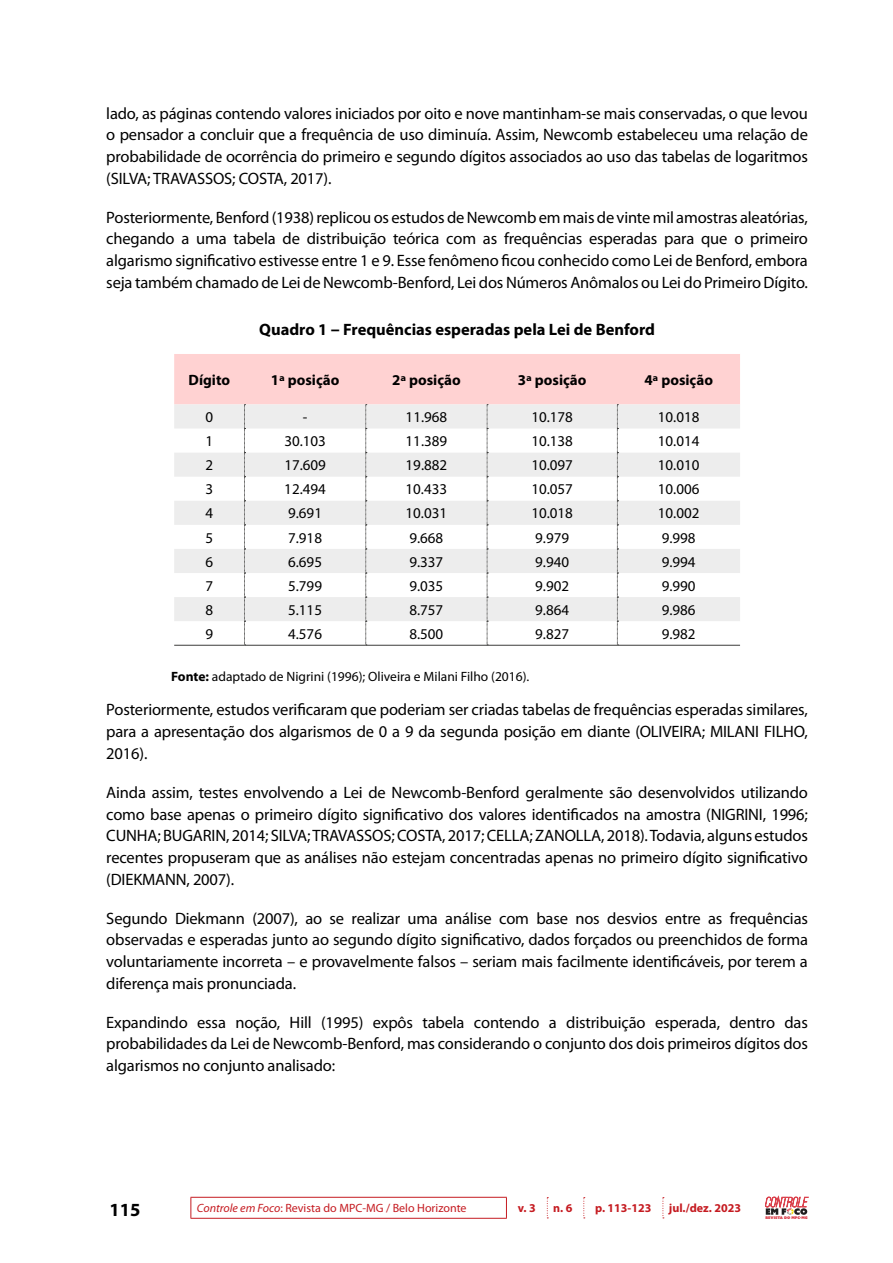
<style>
.page{position:relative;width:893px;height:1263px;background:#fff}
.page>*{position:absolute;margin:0;border:0;box-sizing:border-box;transform-origin:0 0}
.t1{font:700 18.6px "Myriad Pro";color:#000}
.t2{font:16.5px/21.8px "Myriad Pro";letter-spacing:-.01em;color:#000;text-align:justify}
.t3{font:700 16.5px "Myriad Pro";color:#000}
.t4{font:15px "Myriad Pro";color:#000}
.t5{font:700 15px "Myriad Pro";color:#000}
.t6{font:13.5px "Myriad Pro";color:#000}
.t7{font:12px "Myriad Pro";color:#c51b21}
.t8{font:700 12px "Myriad Pro";color:#c51b21}
.t9{font:3.75px "Azo Sans Uber";color:#db424d}
.s1{font-size:18px}
.s2{font-weight:700}
.s3{font-style:italic}
</style>
<div class="page">
<hr style="left:190px;top:1197px;width:317px;height:1px;background:#c51b21">
<svg style="left:190px;top:1198px;width:1px;height:20px"></svg>
<svg style="left:506px;top:1198px;width:1px;height:20px"></svg>
<hr style="left:190px;top:1218px;width:317px;height:1px;background:#c51b21">
<svg style="left:547px;top:1197px;width:1px;height:21px"></svg>
<svg style="left:583px;top:1197px;width:2px;height:21px"></svg>
<svg style="left:663px;top:1197px;width:1px;height:21px"></svg>
<svg style="left:765px;top:1197px;width:43px;height:18px"></svg>
<svg style="left:174px;top:354px;width:566px;height:291px"></svg>
<hr style="left:174px;top:645px;width:70px;height:1px;background:#3c3c3b">
<hr style="left:244px;top:645px;width:122px;height:1px;background:#3c3c3b">
<hr style="left:366px;top:645px;width:121px;height:1px;background:#3c3c3b">
<hr style="left:487px;top:645px;width:130px;height:1px;background:#3c3c3b">
<hr style="left:617px;top:645px;width:123px;height:1px;background:#3c3c3b">
<p class="t2" style="left:106px;top:102px;width:703px">lado, as páginas contendo valores iniciados por oito e nove mantinham-se mais conservadas, o que levou o pensador a concluir que a frequência de uso diminuía. Assim, Newcomb estabeleceu uma relação de probabilidade de ocorrência do primeiro e segundo dígitos associados ao uso das tabelas de logaritmos (SILVA; TRAVASSOS; COSTA, 2017).</p>
<p class="t2" style="left:106px;top:206px;width:703px">Posteriormente, Benford (1938) replicou os estudos de Newcomb em mais de vinte mil amostras aleatórias, chegando a uma tabela de distribuição teórica com as frequências esperadas para que o primeiro algarismo significativo estivesse entre 1 e 9. Esse fenômeno ficou conhecido como Lei de Benford, embora seja também chamado de Lei de Newcomb-Benford, Lei dos Números Anômalos ou Lei do Primeiro Dígito.</p>
<p class="t3" style="left:259px;top:319px;width:397px">Quadro 1 <span class="s1">–</span> Frequências esperadas pela Lei de Benford</p>
<p class="t5" style="left:189px;top:370px;width:43px">Dígito</p>
<p class="t5" style="left:271px;top:370px;width:70px">1ª posição</p>
<p class="t5" style="left:392px;top:370px;width:70px">2ª posição</p>
<p class="t5" style="left:518px;top:370px;width:70px">3ª posição</p>
<p class="t5" style="left:644px;top:370px;width:70px">4ª posição</p>
<p class="t4" style="left:205px;top:408px;width:9px">0</p>
<p class="t4" style="left:303px;top:408px;width:6px">-</p>
<p class="t4" style="left:406px;top:408px;width:43px">11.968</p>
<p class="t4" style="left:531px;top:408px;width:43px">10.178</p>
<p class="t4" style="left:658px;top:408px;width:43px">10.018</p>
<p class="t4" style="left:205px;top:432px;width:9px">1</p>
<p class="t4" style="left:284px;top:432px;width:43px">30.103</p>
<p class="t4" style="left:406px;top:432px;width:43px">11.389</p>
<p class="t4" style="left:531px;top:432px;width:43px">10.138</p>
<p class="t4" style="left:658px;top:432px;width:43px">10.014</p>
<p class="t4" style="left:205px;top:456px;width:9px">2</p>
<p class="t4" style="left:284px;top:456px;width:43px">17.609</p>
<p class="t4" style="left:406px;top:456px;width:43px">19.882</p>
<p class="t4" style="left:531px;top:456px;width:43px">10.097</p>
<p class="t4" style="left:658px;top:456px;width:43px">10.010</p>
<p class="t4" style="left:205px;top:480px;width:9px">3</p>
<p class="t4" style="left:284px;top:480px;width:43px">12.494</p>
<p class="t4" style="left:406px;top:480px;width:43px">10.433</p>
<p class="t4" style="left:531px;top:480px;width:43px">10.057</p>
<p class="t4" style="left:658px;top:480px;width:43px">10.006</p>
<p class="t4" style="left:205px;top:504px;width:9px">4</p>
<p class="t4" style="left:288px;top:504px;width:35px">9.691</p>
<p class="t4" style="left:406px;top:504px;width:43px">10.031</p>
<p class="t4" style="left:531px;top:504px;width:43px">10.018</p>
<p class="t4" style="left:658px;top:504px;width:43px">10.002</p>
<p class="t4" style="left:205px;top:528px;width:9px">5</p>
<p class="t4" style="left:288px;top:528px;width:35px">7.918</p>
<p class="t4" style="left:409px;top:528px;width:35px">9.668</p>
<p class="t4" style="left:535px;top:528px;width:35px">9.979</p>
<p class="t4" style="left:662px;top:528px;width:35px">9.998</p>
<p class="t4" style="left:205px;top:552px;width:9px">6</p>
<p class="t4" style="left:288px;top:552px;width:35px">6.695</p>
<p class="t4" style="left:409px;top:552px;width:35px">9.337</p>
<p class="t4" style="left:535px;top:552px;width:35px">9.940</p>
<p class="t4" style="left:662px;top:552px;width:35px">9.994</p>
<p class="t4" style="left:205px;top:576px;width:9px">7</p>
<p class="t4" style="left:288px;top:576px;width:35px">5.799</p>
<p class="t4" style="left:409px;top:576px;width:35px">9.035</p>
<p class="t4" style="left:535px;top:576px;width:35px">9.902</p>
<p class="t4" style="left:662px;top:576px;width:35px">9.990</p>
<p class="t4" style="left:205px;top:600px;width:9px">8</p>
<p class="t4" style="left:288px;top:600px;width:35px">5.115</p>
<p class="t4" style="left:409px;top:600px;width:35px">8.757</p>
<p class="t4" style="left:535px;top:600px;width:35px">9.864</p>
<p class="t4" style="left:662px;top:600px;width:35px">9.986</p>
<p class="t4" style="left:205px;top:624px;width:9px">9</p>
<p class="t4" style="left:288px;top:624px;width:35px">4.576</p>
<p class="t4" style="left:409px;top:624px;width:35px">8.500</p>
<p class="t4" style="left:535px;top:624px;width:35px">9.827</p>
<p class="t4" style="left:662px;top:624px;width:35px">9.982</p>
<p class="t6" style="left:171px;top:668px;width:360px"><span class="s2">Fonte:</span> adaptado de Nigrini (1996); Oliveira e Milani Filho (2016).</p>
<p class="t2" style="left:106px;top:699px;width:703px">Posteriormente, estudos verificaram que poderiam ser criadas tabelas de frequências esperadas similares, para a apresentação dos algarismos de 0 a 9 da segunda posição em diante (OLIVEIRA; MILANI FILHO, 2016).</p>
<p class="t2" style="left:106px;top:781px;width:703px">Ainda assim, testes envolvendo a Lei de Newcomb-Benford geralmente são desenvolvidos utilizando como base apenas o primeiro dígito significativo dos valores identificados na amostra (NIGRINI, 1996; CUNHA; BUGARIN, 2014; SILVA; TRAVASSOS; COSTA, 2017; CELLA; ZANOLLA, 2018). Todavia, alguns estudos recentes propuseram que as análises não estejam concentradas apenas no primeiro dígito significativo (DIEKMANN, 2007).</p>
<p class="t2" style="left:106px;top:907px;width:703px">Segundo Diekmann (2007), ao se realizar uma análise com base nos desvios entre as frequências observadas e esperadas junto ao segundo dígito significativo, dados forçados ou preenchidos de forma voluntariamente incorreta – e provavelmente falsos – seriam mais facilmente identificáveis, por terem a diferença mais pronunciada.</p>
<p class="t2" style="left:106px;top:1011px;width:703px">Expandindo essa noção, Hill (1995) expôs tabela contendo a distribuição esperada, dentro das probabilidades da Lei de Newcomb-Benford, mas considerando o conjunto dos dois primeiros dígitos dos algarismos no conjunto analisado:</p>
<p class="t1" style="left:109px;top:1197px;width:32px">115</p>
<p class="t7" style="left:197px;top:1201px;width:271px"><span class="s3">Controle em Foco</span>: Revista do MPC-MG / Belo Horizonte</p>
<p class="t8" style="left:518px;top:1200px;width:19px">v. 3</p>
<p class="t8" style="left:553px;top:1200px;width:21px">n. 6</p>
<p class="t8" style="left:595px;top:1200px;width:58px">p. 113-123</p>
<p class="t8" style="left:669px;top:1200px;width:74px">jul./dez. 2023</p>
<p class="t9" style="left:765px;top:1215px;width:44px">REVISTA DO MPC-MG</p>
</div>
